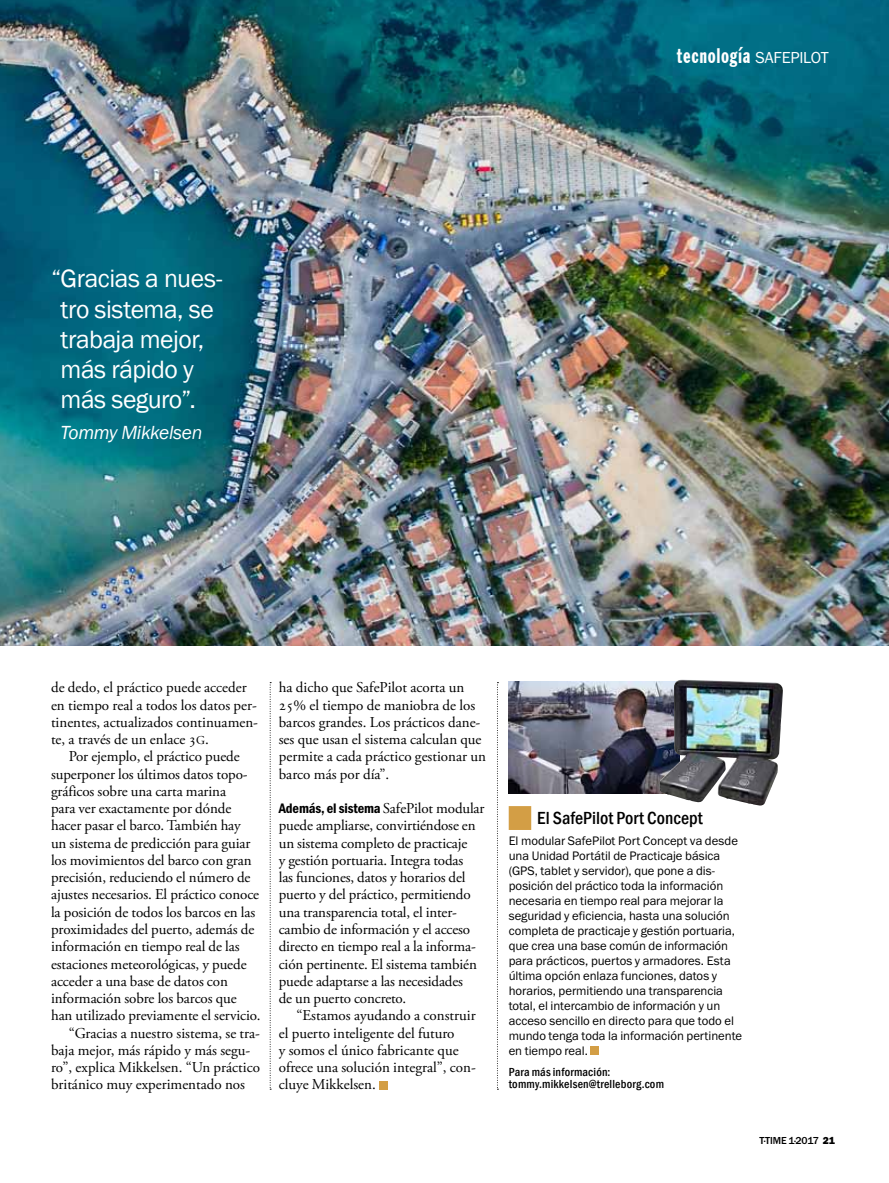
<style>
.page{position:relative;width:889px;height:1183px;background:#fff}
.page>*{position:absolute;margin:0;border:0;box-sizing:border-box;transform-origin:0 0}
.t1{font:25.8px/30.2px "Franklin Gothic";letter-spacing:-.02em;color:#fff}
.t2{font:extra-condensed 21px "Franklin Gothic BT";letter-spacing:.03em;color:#fff}
.t3{font:italic 19.5px "Franklin Gothic";letter-spacing:-.02em;color:#fff}
.t4{font:500 condensed 18px "Franklin Gothic";letter-spacing:.005em;color:#000}
.t5{font:15px/17.2px "Adobe Garamond Pro";letter-spacing:-.005em;color:#000}
.t6{font:600 condensed 14.25px "Franklin Got T";letter-spacing:-.01em;color:#000}
.t7{font:12.75px/15px "Franklin Got T";color:#000}
.t8{font:500 condensed 12px/12px "Franklin Gothic";letter-spacing:.015em;color:#000}
.t9{font:500 10.5px "Franklin Got T";letter-spacing:-.015em;color:#000}
.s1{font-family:"Franklin Got T";font-stretch:normal;font-size:16.5px}
.s2{font-size:12px}
.s3{font-family:"Adobe Garamond Pro";font-weight:400;font-stretch:normal;font-size:15px}
.s4{font-family:"Franklin Got T Heav";font-weight:400}
</style>
<div class="page">
<img style="left:0;top:0;width:889px;height:645px">
<img style="left:508px;top:681px;width:151px;height:112px">
<div style="left:590px;top:1045px;width:9px;height:9px;background:#d39e45"></div>
<div style="left:509px;top:805px;width:22px;height:24px;background:#d39e45"></div>
<img style="left:659px;top:679px;width:124px;height:126px">
<svg style="left:270px;top:682px;width:1px;height:407px"></svg>
<svg style="left:497px;top:682px;width:1px;height:407px"></svg>
<div style="left:379px;top:1080px;width:9px;height:9px;background:#d39e45"></div>
<p class="t1" style="left:61px;top:264px;width:164px;text-indent:-10px">“Gracias a nues&shy;tro sistema, se trabaja mejor, más rápido y más seguro”.</p>
<p class="t3" style="left:61px;top:419px;width:143px">Tommy Mikkelsen</p>
<p class="t2" style="left:677px;top:44px;width:153px">tecnología <span class="s1">safep ilot</span></p>
<p class="t5" style="left:51px;top:679px;width:197px">de dedo, el práctico puede acceder</p>
<p class="t5" style="left:51px;top:696px;width:207px">en tiempo real a todos los datos per-</p>
<p class="t5" style="left:51px;top:713px;width:208px">tinentes, actualizados continuamen-</p>
<p class="t5" style="left:51px;top:731px;width:159px">te, a través de un enlace 3<span class="s2">G</span>.</p>
<p class="t5" style="left:69px;top:748px;width:172px">Por ejemplo, el práctico puede</p>
<p class="t5" style="left:51px;top:765px;width:198px">superponer los últimos datos topo-</p>
<p class="t5" style="left:51px;top:782px;width:177px">gráficos sobre una carta marina</p>
<p class="t5" style="left:51px;top:800px;width:182px">para ver exactamente por dónde</p>
<p class="t5" style="left:51px;top:817px;width:191px">hacer pasar el barco. También hay</p>
<p class="t5" style="left:51px;top:834px;width:201px">un sistema de predicción para guiar</p>
<p class="t5" style="left:51px;top:851px;width:202px">los movimientos del barco con gran</p>
<p class="t5" style="left:51px;top:869px;width:201px">precisión, reduciendo el número de</p>
<p class="t5" style="left:51px;top:886px;width:210px">ajustes necesarios. El práctico conoce</p>
<p class="t5" style="left:51px;top:903px;width:206px">la posición de todos los barcos en las</p>
<p class="t5" style="left:51px;top:920px;width:205px">proximidades del puerto, además de</p>
<p class="t5" style="left:51px;top:938px;width:190px">información en tiempo real de las</p>
<p class="t5" style="left:51px;top:955px;width:197px">estaciones meteorológicas, y puede</p>
<p class="t5" style="left:51px;top:972px;width:178px">acceder a una base de datos con</p>
<p class="t5" style="left:51px;top:989px;width:187px">información sobre los barcos que</p>
<p class="t5" style="left:51px;top:1007px;width:211px">han utilizado previamente el servicio.</p>
<p class="t5" style="left:69px;top:1024px;width:193px">“Gracias a nuestro sistema, se tra-</p>
<p class="t5" style="left:51px;top:1041px;width:201px">baja mejor, más rápido y más segu-</p>
<p class="t5" style="left:51px;top:1058px;width:210px">ro”, explica Mikkelsen. “Un práctico</p>
<p class="t5" style="left:51px;top:1076px;width:195px">británico muy experimentado nos</p>
<p class="t5" style="left:279px;top:679px;width:209px">ha dicho que SafePilot acorta un<br>25% el tiempo de maniobra de los barcos grandes. Los prácticos dane&shy;ses que usan el sistema calculan que permite a cada práctico gestionar un barco más por día”.</p>
<p class="t6" style="left:279px;top:800px;width:207px">Además, el sistema <span class="s3">SafePilot modular</span></p>
<p class="t5" style="left:279px;top:817px;width:198px">puede ampliarse, convirtiéndose en</p>
<p class="t5" style="left:279px;top:834px;width:190px">un sistema completo de practicaje</p>
<p class="t5" style="left:279px;top:851px;width:186px">y gestión portuaria. Integra todas</p>
<p class="t5" style="left:279px;top:869px;width:188px">las funciones, datos y horarios del</p>
<p class="t5" style="left:279px;top:886px;width:193px">puerto y del práctico, permitiendo</p>
<p class="t5" style="left:279px;top:903px;width:180px">una transparencia total, el inter-</p>
<p class="t5" style="left:279px;top:920px;width:193px">cambio de información y el acceso</p>
<p class="t5" style="left:279px;top:938px;width:198px">directo en tiempo real a la informa-</p>
<p class="t5" style="left:279px;top:955px;width:200px">ción pertinente. El sistema también</p>
<p class="t5" style="left:279px;top:972px;width:186px">puede adaptarse a las necesidades</p>
<p class="t5" style="left:279px;top:989px;width:129px">de un puerto concreto.</p>
<p class="t5" style="left:296px;top:1007px;width:181px">“Estamos ayudando a construir</p>
<p class="t5" style="left:279px;top:1024px;width:177px">el puerto inteligente del futuro</p>
<p class="t5" style="left:279px;top:1041px;width:181px">y somos el único fabricante que</p>
<p class="t5" style="left:279px;top:1058px;width:199px">ofrece una solución integral”, con-</p>
<p class="t5" style="left:279px;top:1076px;width:98px">cluye Mikkelsen.</p>
<p class="t4" style="left:537px;top:805px;width:167px">El SafePilot Port Concept</p>
<p class="t7" style="left:509px;top:832px;width:235px">El modular SafePilot Port Concept va desde una Unidad Portátil de Practicaje básica (GPS, tablet y servidor), que pone a dis&shy;posición del práctico toda la información necesaria en tiempo real para mejorar la seguridad y eficiencia, hasta una solución completa de practicaje y gestión portuaria, que crea una base común de información para prácticos, puertos y armadores. Esta última opción enlaza funciones, datos y horarios, permitiendo una transparencia total, el intercambio de información y un acceso sencillo en directo para que todo el mundo tenga toda la información pertinente en tiempo real.</p>
<p class="t8" style="left:509px;top:1065px;width:157px">Para más información: tommy.mikkelsen@trelleborg.com</p>
<p class="t9" style="left:759px;top:1134px;width:77px">T·TIME 1·2017 <span class="s4">21</span></p>
</div>
